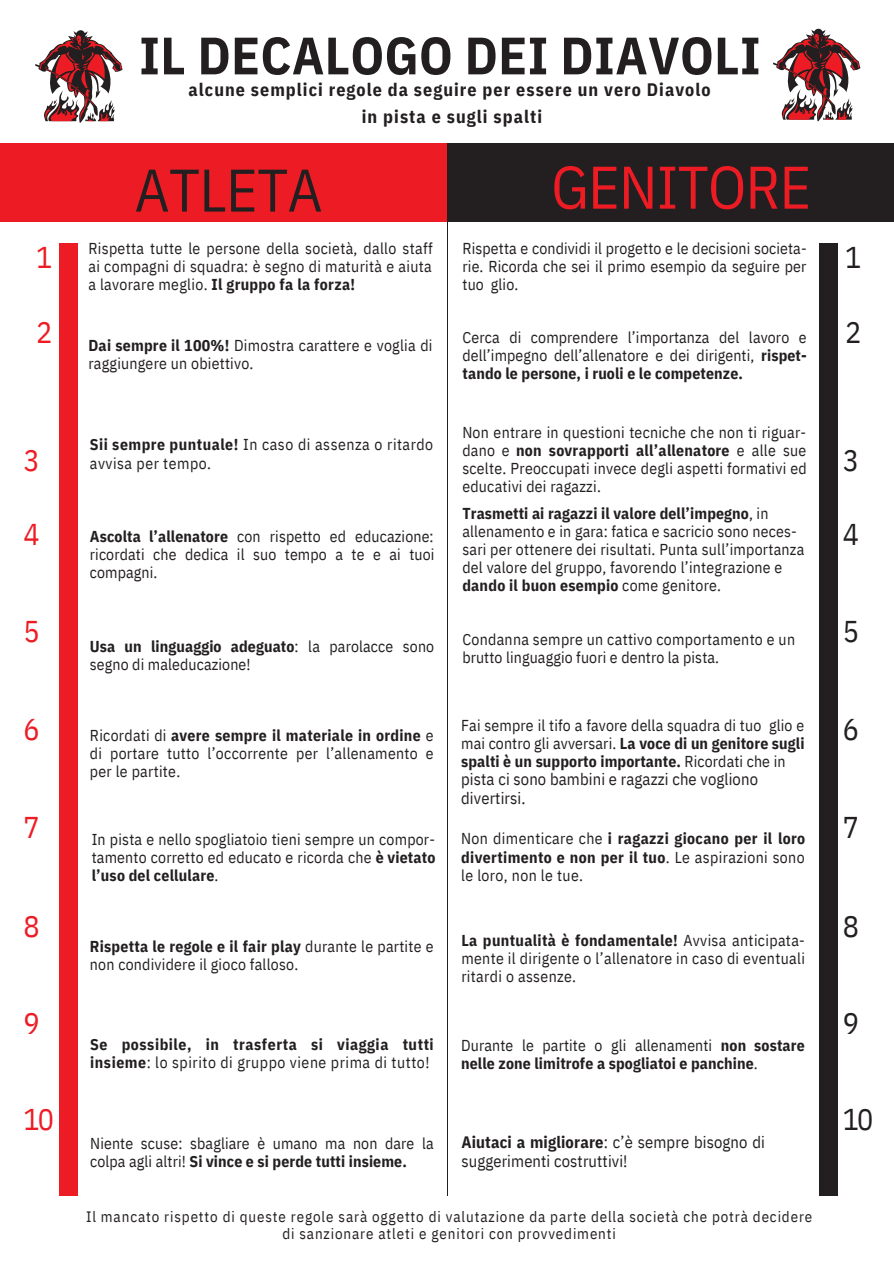
<style>
.page{position:relative;width:894px;height:1264px;background:#fff}
.page>*{position:absolute;margin:0;border:0;box-sizing:border-box;transform-origin:0 0}
.t1{font:60px "IBM Plex Sans Cond";letter-spacing:-.01em;color:#ed1c24}
.t2{font:60px "IBM Plex Sans Cond";letter-spacing:-.01em;color:#231f20}
.t3{font:700 52.5px "IBM Plex Sans Cond";letter-spacing:.01em;color:#231f20}
.t4{font:30px "IBM Plex Sans Cond";color:#ed1c24}
.t5{font:30px "IBM Plex Sans Cond";color:#231f20}
.t6{font:700 18px/27px "IBM Plex Sans Cond";letter-spacing:.055em;color:#231f20;text-align:center}
.t7{font:16.5px/19.2px "IBM Plex Sans Cond";letter-spacing:.01em;color:#231f20}
.t8{font:15.75px/18px "IBM Plex Sans Cond";letter-spacing:.015em;color:#231f20;text-align:justify}
.t9{font:700 15.75px/18px "IBM Plex Sans Cond";letter-spacing:.035em;color:#231f20}
.t10{font:700 15.75px/18px "IBM Plex Sans Cond";letter-spacing:.01em;color:#231f20}
.t11{font:15px/17px "IBM Plex Sans Cond";letter-spacing:.06em;color:#231f20;text-align:center}
.s1{font-weight:700}
.s2{font-weight:400}
</style>
<div class="page">
<div style="left:59px;top:243px;width:18px;height:952px;background:#ed1c24"></div>
<svg style="left:35px;top:30px;width:87px;height:93px"></svg>
<div style="left:0;top:143px;width:447px;height:78px;background:#ed1c24"></div>
<div style="left:447px;top:143px;width:446px;height:78px;background:#231f20"></div>
<div style="left:818px;top:243px;width:19px;height:952px;background:#231f20"></div>
<hr style="left:447px;top:221px;width:1px;height:974px;background:#231f20">
<svg style="left:773px;top:29px;width:87px;height:93px"></svg>
<h2 class="t3" style="left:139px;top:21px;width:623px">IL DECALOGO DEI DIAVOLI</h2>
<p class="t6" style="left:188px;top:75px;width:523px">alcune semplici regole da seguire per essere un vero Diavolo in pista e sugli spalti</p>
<h1 class="t2" style="left:135px;top:150px;width:189px">ATLETA</h1>
<h1 class="t1" style="left:551px;top:147px;width:261px">GENITORE</h1>
<h3 class="t4" style="left:36px;top:238px;width:18px">1</h3>
<h3 class="t4" style="left:36px;top:312px;width:18px">2</h3>
<p class="t8" style="left:88px;top:239px;width:345px">Rispetta tutte le persone della società, dallo staff ai compagni di squadra: è segno di maturità e aiuta a lavorare meglio. <span class="s1">Il gruppo fa la forza!</span></p>
<p class="t8" style="left:88px;top:336px;width:345px"><span class="s1">Dai sempre il 100%!</span> Dimostra carattere e voglia di raggiungere un obiettivo.</p>
<p class="t8" style="left:462px;top:239px;width:345px">Rispetta e condividi il progetto e le decisioni societa&shy;rie. Ricorda che sei il primo esempio da seguire per tuo glio.</p>
<p class="t8" style="left:462px;top:328px;width:345px">Cerca di comprendere l’importanza del lavoro e dell’impegno dell’allenatore e dei dirigenti, <span class="s1">rispet&shy;tando le persone, i ruoli e le competenze.</span></p>
<h3 class="t5" style="left:845px;top:238px;width:18px">1</h3>
<h3 class="t5" style="left:845px;top:312px;width:18px">2</h3>
<h3 class="t4" style="left:24px;top:440px;width:18px">3</h3>
<h3 class="t4" style="left:24px;top:514px;width:18px">4</h3>
<h3 class="t4" style="left:24px;top:611px;width:18px">5</h3>
<p class="t8" style="left:90px;top:435px;width:345px"><span class="s1">Sii sempre puntuale!</span> In caso di assenza o ritardo avvisa per tempo.</p>
<p class="t8" style="left:90px;top:527px;width:346px"><span class="s1">Ascolta l’allenatore</span> con rispetto ed educazione: ricordati che dedica il suo tempo a te e ai tuoi compagni.</p>
<p class="t8" style="left:90px;top:637px;width:346px"><span class="s1">Usa un linguaggio adeguato</span>: la parolacce sono segno di maleducazione!</p>
<p class="t8" style="left:462px;top:423px;width:346px">Non entrare in questioni tecniche che non ti riguar&shy;dano e <span class="s1">non sovrapporti all’allenatore</span> e alle sue scelte. Preoccupati invece degli aspetti formativi ed educativi dei ragazzi.</p>
<p class="t8" style="left:462px;top:504px;width:343px;text-align:left"><span class="s1">Trasmetti ai ragazzi il valore dell’impegno</span>, in allenamento e in gara: fatica e sacricio sono neces&shy;sari per ottenere dei risultati. Punta sull’importanza del valore del gruppo, favorendo l’integrazione e <span class="s1">dando il buon esempio</span> come genitore.</p>
<p class="t8" style="left:462px;top:630px;width:334px">Condanna sempre un cattivo comportamento e un brutto linguaggio fuori e dentro la pista.</p>
<h3 class="t5" style="left:842px;top:440px;width:18px">3</h3>
<h3 class="t5" style="left:842px;top:514px;width:18px">4</h3>
<h3 class="t5" style="left:842px;top:611px;width:18px">5</h3>
<h3 class="t4" style="left:24px;top:709px;width:18px">6</h3>
<h3 class="t4" style="left:24px;top:807px;width:18px">7</h3>
<p class="t8" style="left:90px;top:726px;width:345px">Ricordati di <span class="s1">avere sempre il materiale in ordine</span> e di portare tutto l’occorrente per l’allenamento e per le partite.</p>
<p class="t8" style="left:92px;top:829px;width:345px">In pista e nello spogliatoio tieni sempre un compor&shy;tamento corretto ed educato e ricorda che <span class="s1">è vietato l’uso del cellulare</span>.</p>
<p class="t8" style="left:461px;top:716px;width:345px">Fai sempre il tifo a favore della squadra di tuo glio e mai contro gli avversari. <span class="s1">La voce di un genitore sugli spalti è un supporto importante.</span> Ricordati che in</p>
<p class="t7" style="left:461px;top:769px;width:298px">pista ci sono bambini e ragazzi che vogliono divertirsi.</p>
<p class="t8" style="left:461px;top:829px;width:345px">Non dimenticare che <span class="s1">i ragazzi giocano per il loro divertimento e non per il tuo</span>. Le aspirazioni sono le loro, non le tue.</p>
<h3 class="t5" style="left:842px;top:709px;width:18px">6</h3>
<h3 class="t5" style="left:842px;top:807px;width:18px">7</h3>
<h3 class="t4" style="left:24px;top:906px;width:18px">8</h3>
<p class="t8" style="left:90px;top:937px;width:345px"><span class="s1">Rispetta le regole e il fair play</span> durante le partite e non condividere il gioco falloso.</p>
<p class="t8" style="left:461px;top:930px;width:345px"><span class="s1">La puntualità è fondamentale!</span> Avvisa anticipata&shy;mente il dirigente o l’allenatore in caso di eventuali ritardi o assenze.</p>
<h3 class="t5" style="left:842px;top:906px;width:18px">8</h3>
<h3 class="t4" style="left:24px;top:1003px;width:18px">9</h3>
<h3 class="t5" style="left:842px;top:1003px;width:18px">9</h3>
<p class="t9" style="left:90px;top:1035px;width:345px">Se possibile, in trasferta si viaggia tutti insieme<span class="s2">: lo spirito di gruppo viene prima di tutto!</span></p>
<p class="t10" style="left:461px;top:1035px;width:345px"><span class="s2">Durante le partite o gli allenamenti</span> non sostare nelle zone limitrofe a spogliatoi e panchine<span class="s2">.</span></p>
<h3 class="t4" style="left:24px;top:1099px;width:32px">10</h3>
<h3 class="t5" style="left:842px;top:1099px;width:32px">10</h3>
<p class="t8" style="left:90px;top:1134px;width:345px">Niente scuse: sbagliare è umano ma non dare la colpa agli altri! <span class="s1">Si vince e si perde tutti insieme.</span></p>
<p class="t7" style="left:461px;top:1132px;width:305px"><span class="s1">Aiutaci a migliorare</span>: c’è sempre bisogno di suggerimenti costruttivi!</p>
<p class="t11" style="left:86px;top:1207px;width:727px">Il mancato rispetto di queste regole sarà oggetto di valutazione da parte della società che potrà decidere di sanzionare atleti e genitori con provvedimenti</p>
</div>
